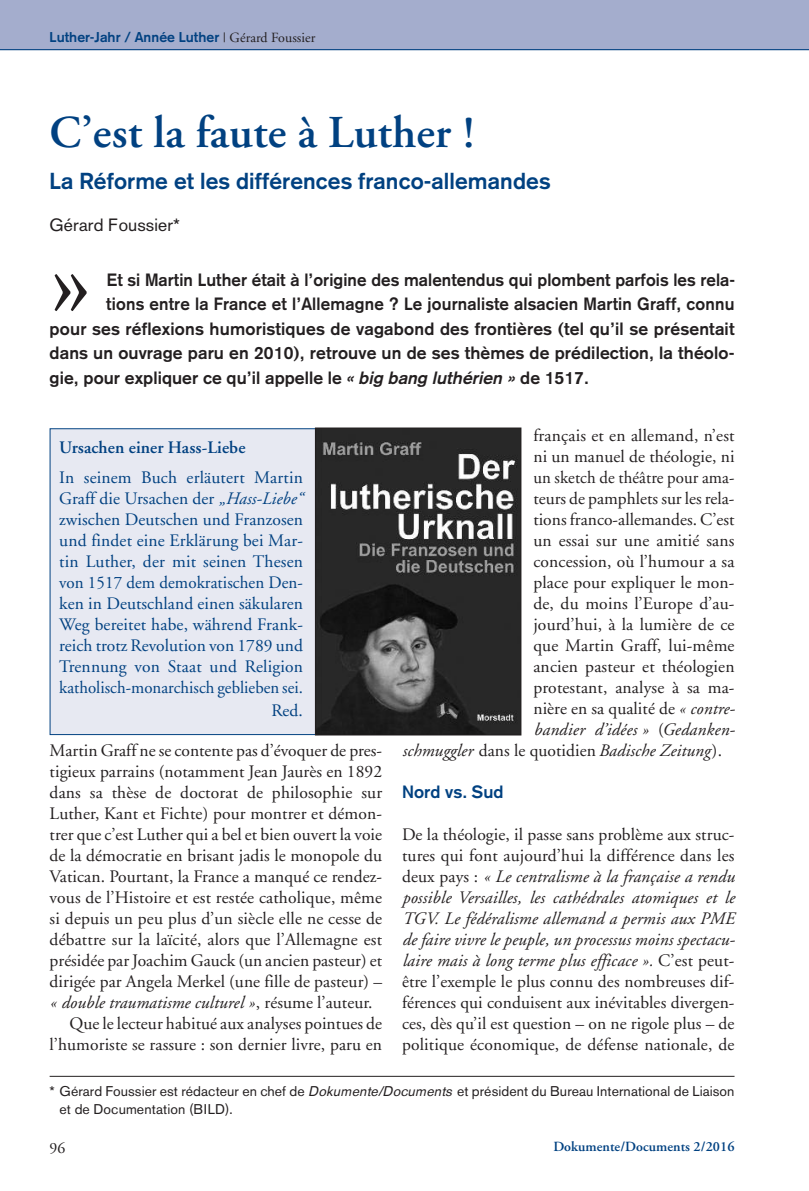
<style>
.page{position:relative;width:809px;height:1191px;background:#fff}
.page>*{position:absolute;margin:0;border:0;box-sizing:border-box;transform-origin:0 0}
.t1{font:111.48px "Adobe Garamond";color:#231f20}
.t2{font:600 45.5px "Adobe Garamond";letter-spacing:.005em;color:#014181}
.t3{font:700 22.75px "Akzidenz Grotesk";letter-spacing:.005em;color:#014181}
.t4{font:17.5px/21px "Adobe Garamond";letter-spacing:.005em;color:#231f20;text-align:justify}
.t5{font:700 17.5px "Akzidenz Grotesk";letter-spacing:.01em;color:#231f20}
.t6{font:17.5px/21px "Adobe Garamond";color:#014181;text-align:justify}
.t7{font:italic 17.5px "Adobe Garamond";letter-spacing:.005em;color:#231f20}
.t8{font:17.5px "Adobe Garamond";letter-spacing:.005em;color:#231f20;scale:.96 1}
.t9{font:600 17.5px "Adobe Garamond";letter-spacing:.005em;color:#014181}
.t10{font:17.5px "Akzidenz Grotesk";letter-spacing:.005em;color:#231f20}
.t11{font:700 17.5px "Akzidenz Grotesk";letter-spacing:.005em;color:#014181}
.t12{font:15.75px "Adobe Garamond";color:#231f20}
.t13{font:14px/17.5px "Akzidenz Grotesk BE";letter-spacing:.005em;color:#231f20}
.t14{font:700 14px "Akzidenz Grotesk";letter-spacing:.005em;color:#014181}
.t15{font:600 14px "Adobe Garamond";letter-spacing:.005em;color:#014181}
.s1{font-family:"Adobe Garamond";font-weight:400;color:#231f20}
.s2{font-style:italic}
.s3{font-style:normal}
</style>
<div class="page">
<div style="left:0;top:0;width:809px;height:50px;background:#a4adcd"></div>
<hr style="left:50px;top:1076px;width:684px;height:1px;background:#231f20">
<hr style="left:0;top:49px;width:809px;height:1px;background:#014181">
<div style="left:50px;top:429px;width:267px;height:305px;background:#e7e9f2"></div>
<div style="left:50px;top:428px;width:268px;height:307px;border:1px solid #014181"></div>
<img style="left:317px;top:430px;width:202px;height:303px">
<div style="left:315px;top:428px;width:206px;height:307px;border:1px solid #231f20"></div>
<p class="t14" style="left:50px;top:32px;width:267px">Luther-Jahr / Année Luther <span class="s1">| Gérard Foussier</span></p>
<h2 class="t2" style="left:50px;top:114px;width:427px">C’est la faute à Luther !</h2>
<h3 class="t3" style="left:50px;top:173px;width:502px">La Réforme et les différences franco-allemandes</h3>
<p class="t10" style="left:50px;top:219px;width:132px">Gérard Foussier*</p>
<h1 class="t1" style="left:50px;top:236px;width:44px">»</h1>
<p class="t5" style="left:107px;top:273px;width:629px">Et si Martin Luther était à l’origine des malentendus qui plombent parfois les rela-</p>
<p class="t5" style="left:106px;top:298px;width:629px">tions entre la France et l’Allemagne ? Le journaliste alsacien Martin Graff, connu</p>
<p class="t5" style="left:50px;top:322px;width:686px">pour ses réflexions humoristiques de vagabond des frontières (tel qu’il se présentait</p>
<p class="t5" style="left:50px;top:347px;width:686px">dans un ouvrage paru en 2010), retrouve un de ses thèmes de prédilection, la théolo-</p>
<p class="t5" style="left:50px;top:371px;width:541px">gie, pour expliquer ce qu’il appelle le <span class="s2">«bigbangluthérien»</span> de 1517.</p>
<p class="t9" style="left:59px;top:441px;width:188px">Ursachen einer Hass-Liebe</p>
<p class="t6" style="left:59px;top:468px;width:245px">In seinem Buch erläutert Martin Graff die Ursachen der <span class="s2">„Hass-Liebe“ </span>zwischen Deutschen und Franzosen und findet eine Erklärung bei Mar&shy;tin Luther, der mit seinen Thesen von 1517 dem demokratischen Den&shy;ken in Deutschland einen säkularen Weg bereitet habe, während Frank&shy;reich trotz Revolution von 1789 und Trennung von Staat und Religion katholisch-monarchisch geblieben sei.</p>
<p class="t6" style="left:271px;top:701px;width:33px">Red.</p>
<p class="t4" style="left:50px;top:741px;width:334px">Martin Graff ne se contente pas d’évoquer de pres-</p>
<p class="t4" style="left:50px;top:762px;width:334px">tigieux parrains (notamment Jean Jaurès en 1892</p>
<p class="t4" style="left:50px;top:783px;width:334px">dans sa thèse de doctorat de philosophie sur</p>
<p class="t4" style="left:50px;top:804px;width:334px">Luther, Kant et Fichte) pour montrer et démon-</p>
<p class="t4" style="left:50px;top:825px;width:334px">trer que c’est Luther qui a bel et bien ouvert la voie</p>
<p class="t4" style="left:50px;top:846px;width:334px">de la démocratie en brisant jadis le monopole du</p>
<p class="t4" style="left:50px;top:867px;width:334px">Vatican. Pourtant, la France a manqué ce rendez-</p>
<p class="t4" style="left:50px;top:888px;width:334px">vous de l’Histoire et est restée catholique, même</p>
<p class="t4" style="left:50px;top:909px;width:334px">si depuis un peu plus d’un siècle elle ne cesse de</p>
<p class="t4" style="left:50px;top:930px;width:334px">débattre sur la laïcité, alors que l’Allemagne est</p>
<p class="t4" style="left:50px;top:951px;width:334px">présidée par Joachim Gauck (un ancien pasteur) et</p>
<p class="t4" style="left:50px;top:972px;width:334px">dirigée par Angela Merkel (une fille de pasteur) –</p>
<p class="t7" style="left:50px;top:995px;width:324px">« double traumatisme culturel »<span class="s3">, résume l’auteur.</span></p>
<p class="t4" style="left:69px;top:1014px;width:314px">Que le lecteur habitué aux analyses pointues de</p>
<p class="t4" style="left:50px;top:1035px;width:334px">l’humoriste se rassure : son dernier livre, paru en</p>
<p class="t4" style="left:533px;top:426px;width:203px">français et en allemand, n’est</p>
<p class="t4" style="left:533px;top:447px;width:203px">ni un manuel de théologie, ni</p>
<p class="t8" style="left:533px;top:470px;width:211px">un sketch de théâtre pour ama-</p>
<p class="t4" style="left:533px;top:489px;width:203px">teurs de pamphlets sur les rela-</p>
<p class="t4" style="left:533px;top:510px;width:203px">tions franco-allemandes. C’est</p>
<p class="t4" style="left:533px;top:531px;width:203px">un essai sur une amitié sans</p>
<p class="t4" style="left:533px;top:552px;width:203px">concession, où l’humour a sa</p>
<p class="t4" style="left:533px;top:573px;width:203px">place pour expliquer le mon-</p>
<p class="t4" style="left:533px;top:594px;width:203px">de, du moins l’Europe d’au-</p>
<p class="t4" style="left:533px;top:615px;width:203px">jourd’hui, à la lumière de ce</p>
<p class="t4" style="left:533px;top:636px;width:203px">que Martin Graff, lui-même</p>
<p class="t4" style="left:533px;top:657px;width:203px">ancien pasteur et théologien</p>
<p class="t4" style="left:533px;top:678px;width:203px">protestant, analyse à sa ma-</p>
<p class="t4" style="left:533px;top:699px;width:203px">nière en sa qualité de <span class="s2">« contre-</span></p>
<p class="t7" style="left:533px;top:722px;width:203px">bandier d’idées » <span class="s3">(</span>Gedanken-</p>
<p class="t7" style="left:402px;top:743px;width:321px">schmuggler <span class="s3">dans le quotidien</span>Badische Zeitung<span class="s3">).</span></p>
<p class="t11" style="left:402px;top:786px;width:103px">Nord vs. Sud</p>
<p class="t4" style="left:402px;top:825px;width:335px">De la théologie, il passe sans problème aux struc&shy;tures qui font aujourd’hui la différence dans les deux pays : <span class="s2">« Le centralisme à la française a rendu possible Versailles, les cathédrales atomiques et le TGV. Le fédéralisme allemand a permis aux PME de faire vivre le peuple, un processus moins spectacu&shy;laire mais à long terme plus efficace ».</span> C’est peut&shy;être l’exemple le plus connu des nombreuses dif&shy;férences qui conduisent aux inévitables divergen&shy;ces, dès qu’il est question – on ne rigole plus – de politique économique, de défense nationale, de</p>
<p class="t13" style="left:60px;top:1084px;width:676px;text-indent:-10px">* Gérard Foussier est rédacteur en chef de <span class="s2">Dokumente/Documents</span> et président du Bureau International de Liaison et de Documentation (BILD).</p>
<p class="t12" style="left:50px;top:1141px;width:17px">96</p>
<p class="t15" style="left:553px;top:1141px;width:183px">Dokumente/Documents 2/2016</p>
</div>
